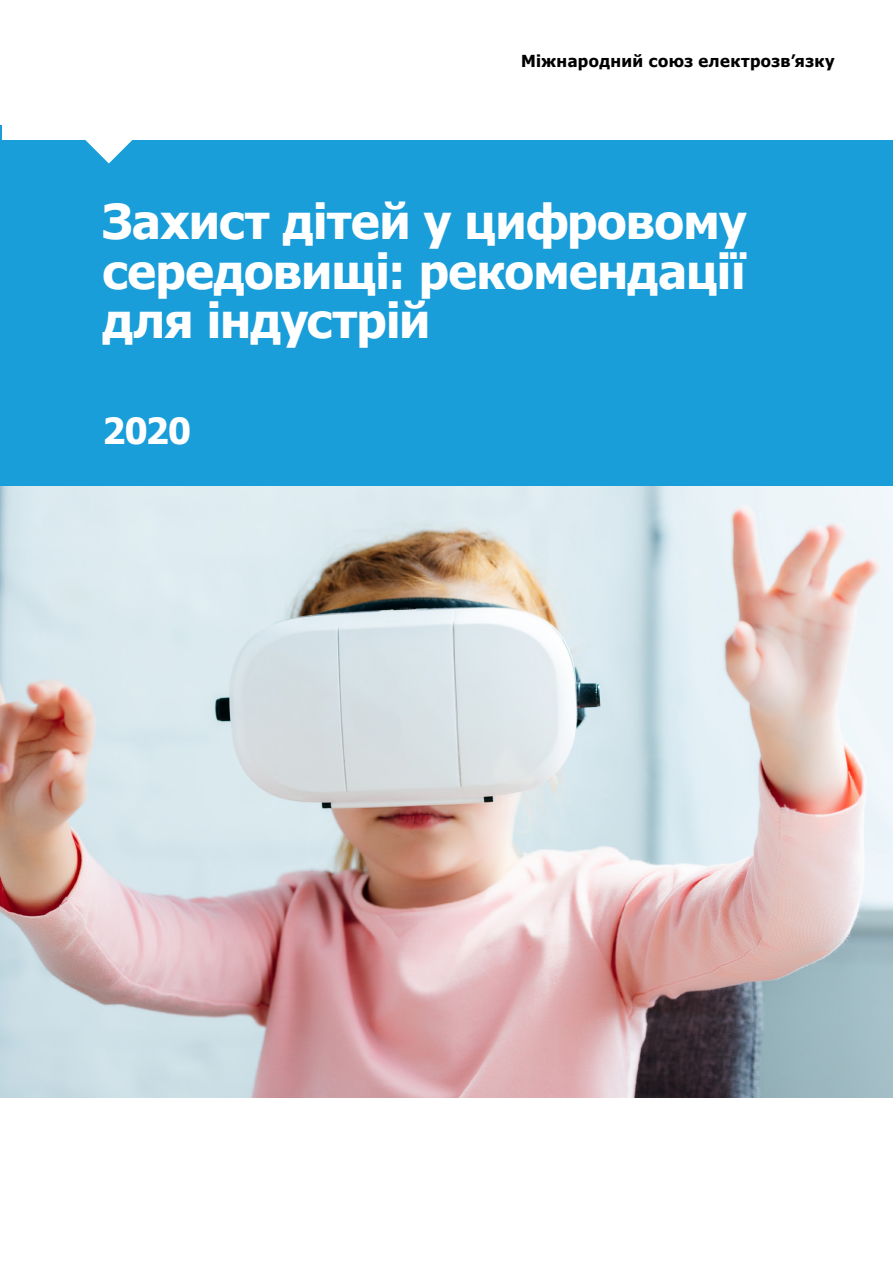
<style>
.page{position:relative;width:893px;height:1263px;background:#fff}
.page>*{position:absolute;margin:0;border:0;box-sizing:border-box;transform-origin:0 0}
.Subhead___26pt___B{font:700 48px/49.5px "Tahoma";letter-spacing:-.015em;color:#fff;text-align:justify}
.Subhead___26pt___B-2{font:700 36px "Tahoma";color:#fff}
.Type_of_Publicatio{font:700 16.5px "Tahoma";letter-spacing:.025em;color:#000}
</style>
<div class="page">
<div style="left:0;top:125px;width:893px;height:362px;background:#199eda"></div>
<img style="left:0;top:487px;width:893px;height:610px">
<svg style="left:85px;top:140px;width:47px;height:23px"></svg>
<div style="left:2px;top:0;width:891px;height:140px;background:#fff"></div>
<p class="Type_of_Publicatio" style="left:521px;top:49px;width:315px">Міжнародний союз електрозв’язку</p>
<p class="Subhead___26pt___B" style="left:102px;top:194px;width:646px">Захист дітей у цифровому середовищі: рекомендації для індустрій</p>
<p class="Subhead___26pt___B-2" style="left:102px;top:406px;width:90px">2020</p>
</div>
